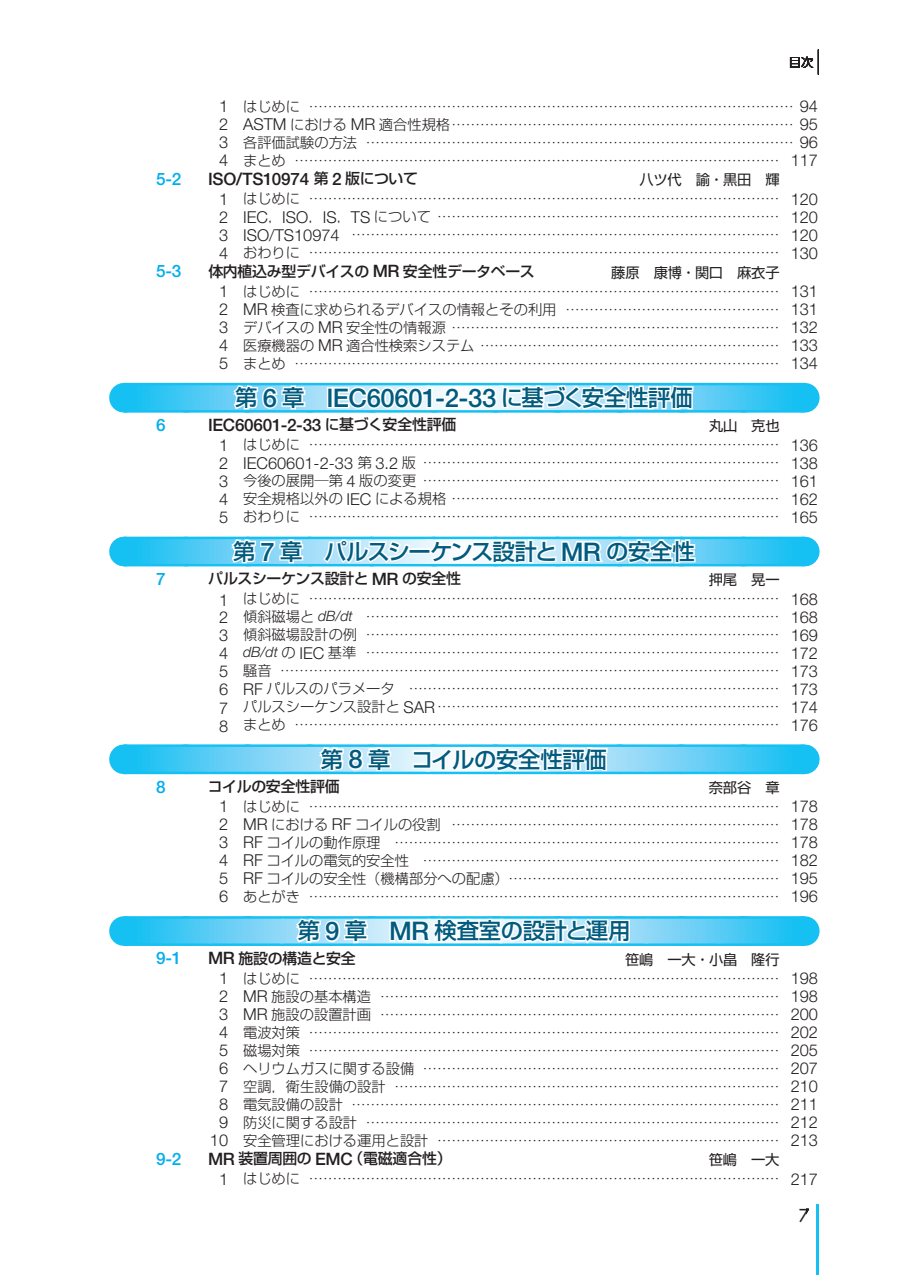
<style>
.page{position:relative;width:903px;height:1275px;background:#fff}
.page>*{position:absolute;margin:0;border:0;box-sizing:border-box;transform-origin:0 0}
.t1{font:500 25.72px "Helvetica Neue LT Std";letter-spacing:-.015em;color:#005b7f}
.t2{font:500 22.4px "Shin Go Pro";letter-spacing:-.02em;color:#005b7f}
.t3{font:500 22.4px "Shin Go Pro";letter-spacing:-.045em;color:#005b7f}
.t4{font:500 17.32px "Futura Std";color:#231f20}
.t5{font:500 17.15px "Helvetica Neue LT Std";letter-spacing:-.015em;color:#231f20}
.t6{font:500 17.15px "Helvetica Neue LT Std";color:#00aeef}
.t7{font:500 14.88px "Shin Go Pro";letter-spacing:-.015em;color:#231f20}
.t8{font:300 14.17px "Shin Go Pro";color:#231f20}
.t9{font:14.17px "Shin Go Pro";letter-spacing:-.015em;color:#231f20}
.t10{font:300 12.42px "Shin Go Pro";color:#231f20}
.s1{font-family:"Helvetica Neue LT Std";font-size:16.45px}
.s2{font-family:"Shin Go Pro";font-size:14.88px}
.s3{font-family:"Helvetica Neue LT Std";font-size:17.15px}
.s4{font-family:"Shin Go Pro";font-size:22.4px}
.s5{font-family:"Helvetica Neue LT Std";font-size:25.72px}
.s6{font-family:"Helvetica Neue LT Std";font-style:italic}
</style>
<div class="page">
<div style="left:124px;top:383px;width:680px;height:30px;background:#15c0f2"></div>
<hr style="left:804px;top:383px;width:1px;height:30px;background:#15c0f2">
<svg style="left:146px;top:385px;width:637px;height:25px"></svg>
<div style="left:124px;top:537px;width:680px;height:29px;background:#15c0f2"></div>
<svg style="left:804px;top:537px;width:1px;height:29px"></svg>
<svg style="left:146px;top:539px;width:637px;height:25px"></svg>
<div style="left:124px;top:744px;width:680px;height:30px;background:#15c0f2"></div>
<hr style="left:804px;top:744px;width:1px;height:30px;background:#15c0f2">
<svg style="left:146px;top:747px;width:637px;height:25px"></svg>
<div style="left:124px;top:916px;width:680px;height:30px;background:#15c0f2"></div>
<hr style="left:804px;top:916px;width:1px;height:30px;background:#15c0f2">
<svg style="left:146px;top:919px;width:637px;height:24px"></svg>
<svg style="left:186px;top:385px;width:587px;height:28px;background:#b6e8fa"></svg>
<svg style="left:186px;top:536px;width:587px;height:31px;background:#aae5f9"></svg>
<svg style="left:186px;top:744px;width:587px;height:28px;background:#a2e2f9"></svg>
<svg style="left:186px;top:916px;width:587px;height:28px;background:#a5e3f9"></svg>
<svg style="left:818px;top:50px;width:1px;height:24px"></svg>
<hr style="left:817px;top:1204px;width:2px;height:71px;background:#15c0f2">
<p class="t10" style="left:789px;top:52px;width:26px">目次</p>
<p class="t8" style="left:219px;top:95px;width:600px"><span class="s1">1</span> はじめに ………………………………………………………………………………………… <span class="s1">94</span></p>
<p class="t8" style="left:219px;top:113px;width:600px"><span class="s1">2 ASTM</span> における <span class="s1">MR</span> 適合性規格……………………………………………………………… <span class="s1">95</span></p>
<p class="t8" style="left:219px;top:131px;width:600px"><span class="s1">3</span> 各評価試験の方法 ……………………………………………………………………………… <span class="s1">96</span></p>
<p class="t8" style="left:219px;top:149px;width:600px"><span class="s1">4</span> まとめ ………………………………………………………………………………………… <span class="s1">117</span></p>
<p class="t6" style="left:156px;top:169px;width:27px">5-2</p>
<p class="t5" style="left:208px;top:169px;width:211px">ISO/TS10974 <span class="s2">第</span> 2 <span class="s2">版について</span></p>
<p class="t9" style="left:639px;top:168px;width:142px">八ツ代　諭・黒田　輝</p>
<p class="t8" style="left:219px;top:187px;width:600px"><span class="s1">1</span> はじめに ……………………………………………………………………………………… <span class="s1">120</span></p>
<p class="t8" style="left:219px;top:205px;width:600px"><span class="s1">2 IEC</span>，<span class="s1">ISO</span>，<span class="s1">IS</span>，<span class="s1">TS</span> について ……………………………………………………………… <span class="s1">120</span></p>
<p class="t8" style="left:219px;top:223px;width:600px"><span class="s1">3 ISO/TS10974</span> ……………………………………………………………………………… <span class="s1">120</span></p>
<p class="t8" style="left:219px;top:241px;width:600px"><span class="s1">4</span> おわりに ……………………………………………………………………………………… <span class="s1">130</span></p>
<p class="t6" style="left:156px;top:261px;width:27px">5-3</p>
<p class="t7" style="left:208px;top:259px;width:328px">体内植込み型デバイスの <span class="s3">MR</span> 安全性データベース</p>
<p class="t9" style="left:611px;top:261px;width:170px">藤原　康博・関口　麻衣子</p>
<p class="t8" style="left:219px;top:280px;width:600px"><span class="s1">1</span> はじめに ……………………………………………………………………………………… <span class="s1">131</span></p>
<p class="t8" style="left:219px;top:298px;width:600px"><span class="s1">2 MR</span> 検査に求められるデバイスの情報とその利用 ……………………………………… <span class="s1">131</span></p>
<p class="t8" style="left:219px;top:315px;width:600px"><span class="s1">3</span> デバイスの <span class="s1">MR</span> 安全性の情報源 …………………………………………………………… <span class="s1">132</span></p>
<p class="t8" style="left:219px;top:333px;width:600px"><span class="s1">4</span> 医療機器の <span class="s1">MR</span> 適合性検索システム ……………………………………………………… <span class="s1">133</span></p>
<p class="t8" style="left:219px;top:351px;width:600px"><span class="s1">5</span> まとめ ………………………………………………………………………………………… <span class="s1">134</span></p>
<p class="t1" style="left:235px;top:382px;width:459px"><span class="s4">第</span> 6 <span class="s4">章　</span>IEC60601-2-33 <span class="s4">に基づく安全性評価</span></p>
<p class="t6" style="left:156px;top:415px;width:11px">6</p>
<p class="t5" style="left:208px;top:415px;width:250px">IEC60601-2-33 <span class="s2">に基づく安全性評価</span></p>
<p class="t9" style="left:709px;top:414px;width:72px">丸山　克也</p>
<p class="t8" style="left:219px;top:433px;width:600px"><span class="s1">1</span> はじめに ……………………………………………………………………………………… <span class="s1">136</span></p>
<p class="t8" style="left:219px;top:451px;width:600px"><span class="s1">2 IEC60601-2-33</span> 第 <span class="s1">3.2</span> 版 ………………………………………………………………… <span class="s1">138</span></p>
<p class="t8" style="left:219px;top:469px;width:600px"><span class="s1">3</span> 今後の展開─第 <span class="s1">4</span> 版の変更 ………………………………………………………………… <span class="s1">161</span></p>
<p class="t8" style="left:219px;top:487px;width:600px"><span class="s1">4</span> 安全規格以外の <span class="s1">IEC</span> による規格 …………………………………………………………… <span class="s1">162</span></p>
<p class="t8" style="left:219px;top:505px;width:600px"><span class="s1">5</span> おわりに ……………………………………………………………………………………… <span class="s1">165</span></p>
<p class="t3" style="left:233px;top:533px;width:463px">第 <span class="s5">7</span> 章　パルスシーケンス設計と <span class="s5">MR</span> の安全性</p>
<p class="t6" style="left:156px;top:568px;width:11px">7</p>
<p class="t7" style="left:208px;top:566px;width:254px">パルスシーケンス設計と <span class="s3">MR</span> の安全性</p>
<p class="t9" style="left:709px;top:568px;width:72px">押尾　晃一</p>
<p class="t8" style="left:219px;top:587px;width:600px"><span class="s1">1</span> はじめに ……………………………………………………………………………………… <span class="s1">168</span></p>
<p class="t8" style="left:219px;top:605px;width:600px"><span class="s1">2</span> 傾斜磁場と <span class="s6">dB/dt</span> …………………………………………………………………………… <span class="s1">168</span></p>
<p class="t8" style="left:219px;top:623px;width:600px"><span class="s1">3</span> 傾斜磁場設計の例 …………………………………………………………………………… <span class="s1">169</span></p>
<p class="t8" style="left:219px;top:641px;width:600px"><span class="s1">4</span> <span class="s6">dB/dt</span> の <span class="s1">IEC</span> 基準 …………………………………………………………………………… <span class="s1">172</span></p>
<p class="t8" style="left:219px;top:659px;width:600px"><span class="s1">5</span> 騒音 …………………………………………………………………………………………… <span class="s1">173</span></p>
<p class="t8" style="left:219px;top:677px;width:600px"><span class="s1">6 RF</span> パルスのパラメータ …………………………………………………………………… <span class="s1">173</span></p>
<p class="t8" style="left:219px;top:695px;width:600px"><span class="s1">7</span> パルスシーケンス設計と <span class="s1">SAR</span>……………………………………………………………… <span class="s1">174</span></p>
<p class="t8" style="left:219px;top:713px;width:600px"><span class="s1">8</span> まとめ ………………………………………………………………………………………… <span class="s1">176</span></p>
<p class="t2" style="left:321px;top:741px;width:287px">第 <span class="s5">8</span> 章　コイルの安全性評価</p>
<p class="t6" style="left:156px;top:776px;width:11px">8</p>
<p class="t7" style="left:208px;top:774px;width:133px">コイルの安全性評価</p>
<p class="t9" style="left:709px;top:776px;width:72px">奈部谷　章</p>
<p class="t8" style="left:219px;top:795px;width:600px"><span class="s1">1</span> はじめに ……………………………………………………………………………………… <span class="s1">178</span></p>
<p class="t8" style="left:219px;top:813px;width:600px"><span class="s1">2 MR</span> における <span class="s1">RF</span> コイルの役割 …………………………………………………………… <span class="s1">178</span></p>
<p class="t8" style="left:219px;top:831px;width:600px"><span class="s1">3 RF</span> コイルの動作原理 ……………………………………………………………………… <span class="s1">178</span></p>
<p class="t8" style="left:219px;top:849px;width:600px"><span class="s1">4 RF</span> コイルの電気的安全性 ………………………………………………………………… <span class="s1">182</span></p>
<p class="t8" style="left:219px;top:867px;width:600px"><span class="s1">5 RF</span> コイルの安全性（機構部分への配慮）………………………………………………… <span class="s1">195</span></p>
<p class="t8" style="left:219px;top:885px;width:600px"><span class="s1">6</span> あとがき ……………………………………………………………………………………… <span class="s1">196</span></p>
<p class="t2" style="left:298px;top:912px;width:334px">第 <span class="s5">9</span> 章　<span class="s5">MR</span> 検査室の設計と運用</p>
<p class="t6" style="left:156px;top:948px;width:27px">9-1</p>
<p class="t7" style="left:208px;top:946px;width:149px"><span class="s3">MR</span> 施設の構造と安全</p>
<p class="t9" style="left:625px;top:948px;width:156px">笹嶋　一大・小畠　隆行</p>
<p class="t8" style="left:219px;top:967px;width:600px"><span class="s1">1</span> はじめに ……………………………………………………………………………………… <span class="s1">198</span></p>
<p class="t8" style="left:219px;top:985px;width:600px"><span class="s1">2 MR</span> 施設の基本構造 ………………………………………………………………………… <span class="s1">198</span></p>
<p class="t8" style="left:219px;top:1003px;width:600px"><span class="s1">3 MR</span> 施設の設置計画 ………………………………………………………………………… <span class="s1">200</span></p>
<p class="t8" style="left:219px;top:1021px;width:600px"><span class="s1">4</span> 電波対策 ……………………………………………………………………………………… <span class="s1">202</span></p>
<p class="t8" style="left:219px;top:1038px;width:600px"><span class="s1">5</span> 磁場対策 ……………………………………………………………………………………… <span class="s1">205</span></p>
<p class="t8" style="left:219px;top:1056px;width:600px"><span class="s1">6</span> ヘリウムガスに関する設備 ………………………………………………………………… <span class="s1">207</span></p>
<p class="t8" style="left:219px;top:1074px;width:600px"><span class="s1">7</span> 空調，衛生設備の設計 ……………………………………………………………………… <span class="s1">210</span></p>
<p class="t8" style="left:219px;top:1092px;width:600px"><span class="s1">8</span> 電気設備の設計 ……………………………………………………………………………… <span class="s1">211</span></p>
<p class="t8" style="left:219px;top:1110px;width:600px"><span class="s1">9</span> 防災に関する設計 …………………………………………………………………………… <span class="s1">212</span></p>
<p class="t8" style="left:210px;top:1128px;width:609px"><span class="s1">10</span> 安全管理における運用と設計 ……………………………………………………………… <span class="s1">213</span></p>
<p class="t6" style="left:156px;top:1148px;width:27px">9-2</p>
<p class="t7" style="left:208px;top:1146px;width:245px"><span class="s3">MR</span> 装置周囲の <span class="s3">EMC</span>（電磁適合性）</p>
<p class="t9" style="left:709px;top:1148px;width:72px">笹嶋　一大</p>
<p class="t8" style="left:219px;top:1167px;width:600px"><span class="s1">1</span> はじめに ……………………………………………………………………………………… <span class="s1">217</span></p>
<p class="t4" style="left:799px;top:1205px;width:12px">7</p>
</div>
